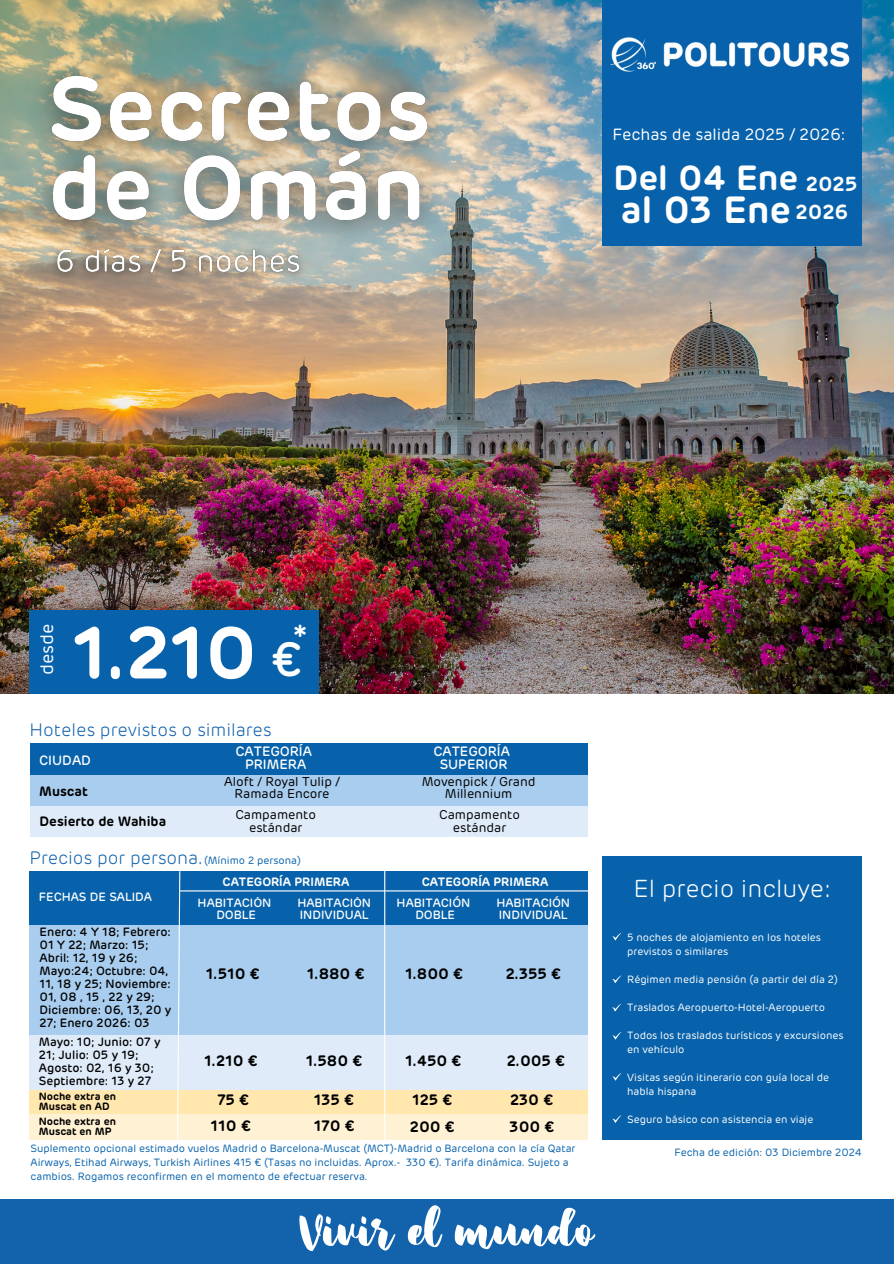
<style>
.page{position:relative;width:894px;height:1264px;background:#fff}
.page>*{position:absolute;margin:0;border:0;box-sizing:border-box;transform-origin:0 0}
.t1{font:600 73.2px "Rubrik";color:#fff}
.t2{font:69px "Hopipolla Free";color:#fff}
.t3{font:500 47.85px "Rubrik";color:#fff}
.t4{font:600 37.5px "Rubrik";color:#fff}
.t5{font:600 34.65px "Rubrik";color:#fff}
.t6{font:500 34.2px "Rubrik";color:#fff}
.t7{font:300 24.6px "Rubrik";color:#fff}
.t8{font:600 20.25px "Rubrik";color:#fff}
.t9{font:300 18px "Rubrik";color:#1363ac}
.t10{font:18px "Rubrik";color:#fff}
.t11{font:16.2px "Rubrik";color:#fff}
.t12{font:600 15px "Rubrik";color:#000}
.t13{font:500 13.5px "Rubrik";color:#fff}
.t14{font:600 13.5px "Rubrik";color:#000}
.t15{font:12.75px/11.7px "Rubrik";color:#000;text-align:center}
.t16{font:500 12px/13px "Rubrik";color:#000}
.t17{font:500 12px "Rubrik";color:#fff}
.t18{font:600 12px "Rubrik";color:#fff}
.t19{font:10.5px/14px "Rubrik";color:#0762ab}
.t20{font:10.5px/14px "Rubrik";color:#fff}
.t21{font:600 10.5px/10.5px "Rubrik";color:#000}
</style>
<div class="page">
<img style="left:0;top:0;width:893px;height:693px">
<img style="left:0;top:0;width:628px;height:551px">
<div style="left:0;top:1199px;width:893px;height:64px;background:#1363ac"></div>
<div style="left:602px;top:0;width:259px;height:245px;background:#0762ab"></div>
<img style="left:610px;top:37px;width:240px;height:35px">
<div style="left:29px;top:610px;width:290px;height:83px;background:#0762ab"></div>
<div style="left:30px;top:922px;width:558px;height:113px;background:#a9cdee"></div>
<div style="left:30px;top:893px;width:558px;height:31px;background:#0762ab"></div>
<div style="left:29px;top:1088px;width:559px;height:26px;background:#ffe7ad"></div>
<div style="left:29px;top:1114px;width:558px;height:26px;background:#fff2d4"></div>
<div style="left:30px;top:772px;width:557px;height:34px;background:#a9cdee"></div>
<div style="left:30px;top:743px;width:557px;height:31px;background:#0762ab"></div>
<div style="left:30px;top:806px;width:557px;height:30px;background:#dfebf9"></div>
<div style="left:30px;top:1035px;width:558px;height:54px;background:#dfebf9"></div>
<div style="left:602px;top:856px;width:259px;height:283px;background:#0762ab"></div>
<svg style="left:612px;top:933px;width:9px;height:7px"></svg>
<svg style="left:612px;top:975px;width:9px;height:8px"></svg>
<svg style="left:612px;top:1004px;width:9px;height:7px"></svg>
<svg style="left:612px;top:1032px;width:9px;height:7px"></svg>
<svg style="left:612px;top:1073px;width:9px;height:7px"></svg>
<svg style="left:612px;top:1115px;width:9px;height:7px"></svg>
<img style="left:13px;top:40px;width:456px;height:222px">
<img style="left:42px;top:234px;width:274px;height:54px">
<div style="left:30px;top:871px;width:558px;height:25px;background:#0762ab"></div>
<hr style="left:180px;top:890px;width:408px;height:1px;background:#fff">
<hr style="left:384px;top:867px;width:1px;height:273px;background:#fff">
<svg style="left:176px;top:871px;width:5px;height:269px"></svg>
<h6 class="t11" style="left:612px;top:127px;width:234px">Fechas de salida 2025 / 2026:</h6>
<p class="t5" style="left:613px;top:163px;width:186px">Del 04 Ene</p>
<p class="t4" style="left:620px;top:193px;width:172px">al 03 Ene</p>
<p class="t8" style="left:805px;top:175px;width:53px">2025</p>
<p class="t8" style="left:795px;top:203px;width:54px">2026</p>
<p class="t10" style="left:39px;top:675px;width:52px;rotate:-90deg">desde</p>
<p class="t1" style="left:71px;top:621px;width:187px">1.210</p>
<p class="t6" style="left:293px;top:622px;width:15px">*</p>
<p class="t3" style="left:271px;top:638px;width:33px">€</p>
<p class="t9" style="left:30px;top:721px;width:243px">Hoteles previstos o similares</p>
<p class="t13" style="left:39px;top:754px;width:53px">CIUDAD</p>
<p class="t13" style="left:235px;top:745px;width:78px">CATEGORÍA</p>
<p class="t13" style="left:245px;top:758px;width:63px">PRIMERA</p>
<p class="t13" style="left:433px;top:745px;width:78px">CATEGORÍA</p>
<p class="t13" style="left:439px;top:758px;width:69px">SUPERIOR</p>
<p class="t15" style="left:421px;top:776px;width:115px">Movenpick / Grand<br>Millennium</p>
<h3 class="t15" style="left:224px;top:776px;width:117px">Aloft / Royal Tulip /<br>Ramada Encore</h3>
<p class="t14" style="left:39px;top:785px;width:50px">Muscat</p>
<p class="t14" style="left:40px;top:815px;width:128px">Desierto de Wahiba</p>
<p class="t15" style="left:235px;top:809px;width:82px;line-height:12.8px">Campamento estándar</p>
<p class="t15" style="left:439px;top:809px;width:82px;line-height:12.8px">Campamento estándar</p>
<p class="t9" style="left:30px;top:849px;width:175px">Precios por persona.</p>
<h2 class="t17" style="left:197px;top:897px;width:75px">HABITACIÓN</h2>
<p class="t17" style="left:216px;top:909px;width:41px">DOBLE</p>
<p class="t19" style="left:204px;top:854px;width:98px">(Mínimo 2 persona)</p>
<p class="t18" style="left:222px;top:876px;width:128px">CATEGORÍA PRIMERA</p>
<p class="t17" style="left:39px;top:891px;width:115px">FECHAS DE SALIDA</p>
<p class="t17" style="left:297px;top:897px;width:75px">HABITACIÓN</p>
<p class="t17" style="left:300px;top:909px;width:70px">INDIVIDUAL</p>
<p class="t16" style="left:40px;top:926px;width:133px">Enero: 4 Y 18; Febrero:<br>01 Y 22; Marzo: 15;<br>Abril: 12, 19 y 26;<br>Mayo:24; Octubre: 04,<br>11, 18 y 25; Noviembre:<br>01, 08 , 15 , 22 y 29;<br>Diciembre: 06, 13, 20 y<br>27; Enero 2026: 03</p>
<p class="t12" style="left:206px;top:967px;width:55px">1.510 €</p>
<p class="t12" style="left:307px;top:967px;width:59px">1.880 €</p>
<p class="t18" style="left:421px;top:876px;width:128px">CATEGORÍA PRIMERA</p>
<p class="t17" style="left:396px;top:897px;width:75px">HABITACIÓN</p>
<p class="t17" style="left:415px;top:909px;width:41px">DOBLE</p>
<p class="t17" style="left:496px;top:897px;width:75px">HABITACIÓN</p>
<p class="t17" style="left:498px;top:909px;width:70px">INDIVIDUAL</p>
<p class="t12" style="left:405px;top:967px;width:59px">1.800 €</p>
<p class="t12" style="left:505px;top:967px;width:57px">2.355 €</p>
<p class="t16" style="left:39px;top:1036px;width:123px">Mayo: 10; Junio: 07 y<br>21; Julio: 05 y 19;<br>Agosto: 02, 16 y 30;<br>Septiembre: 13 y 27</p>
<p class="t21" style="left:39px;top:1091px;width:79px">Noche extra en<br>Muscat en AD</p>
<p class="t21" style="left:39px;top:1116px;width:79px">Noche extra en<br>Muscat en MP</p>
<p class="t12" style="left:204px;top:1054px;width:55px">1.210 €</p>
<p class="t12" style="left:305px;top:1054px;width:58px">1.580 €</p>
<p class="t12" style="left:405px;top:1054px;width:58px">1.450 €</p>
<p class="t12" style="left:506px;top:1054px;width:60px">2.005 €</p>
<p class="t12" style="left:217px;top:1093px;width:33px">75 €</p>
<p class="t12" style="left:314px;top:1093px;width:42px">135 €</p>
<p class="t12" style="left:412px;top:1093px;width:42px">125 €</p>
<p class="t12" style="left:510px;top:1093px;width:44px">230 €</p>
<p class="t12" style="left:210px;top:1119px;width:42px">110 €</p>
<h5 class="t12" style="left:314px;top:1119px;width:42px">170 €</h5>
<p class="t12" style="left:410px;top:1120px;width:46px">200 €</p>
<p class="t12" style="left:509px;top:1120px;width:46px">300 €</p>
<p class="t19" style="left:31px;top:1142px;width:546px">Suplemento opcional estimado vuelos Madrid o Barcelona-Muscat (MCT)-Madrid o Barcelona con la cía Qatar<br>Airways, Etihad Airways, Turkish Airlines 415 € (Tasas no incluidas. Aprox.- 330 €). Tarifa dinámica. Sujeto a cambios. Rogamos reconfirmen en el momento de efectuar reserva.</p>
<h6 class="t2" style="left:299px;top:1202px;width:296px">Vivir el mundo</h6>
<p class="t7" style="left:633px;top:877px;width:199px">El precio incluye:</p>
<p class="t20" style="left:627px;top:931px;width:195px">5 noches de alojamiento en los hoteles previstos o similares</p>
<p class="t20" style="left:627px;top:973px;width:212px">Régimen media pensión (a partir del día 2)</p>
<p class="t20" style="left:627px;top:1001px;width:199px">Traslados Aeropuerto-Hotel-Aeropuerto</p>
<p class="t20" style="left:627px;top:1029px;width:218px">Todos los traslados turísticos y excursiones en vehículo</p>
<p class="t20" style="left:627px;top:1071px;width:203px">Visitas según itinerario con guía local de habla hispana</p>
<p class="t20" style="left:627px;top:1113px;width:188px">Seguro básico con asistencia en viaje</p>
<p class="t19" style="left:674px;top:1145px;width:189px">Fecha de edición: 03 Diciembre 2024</p>
</div>
